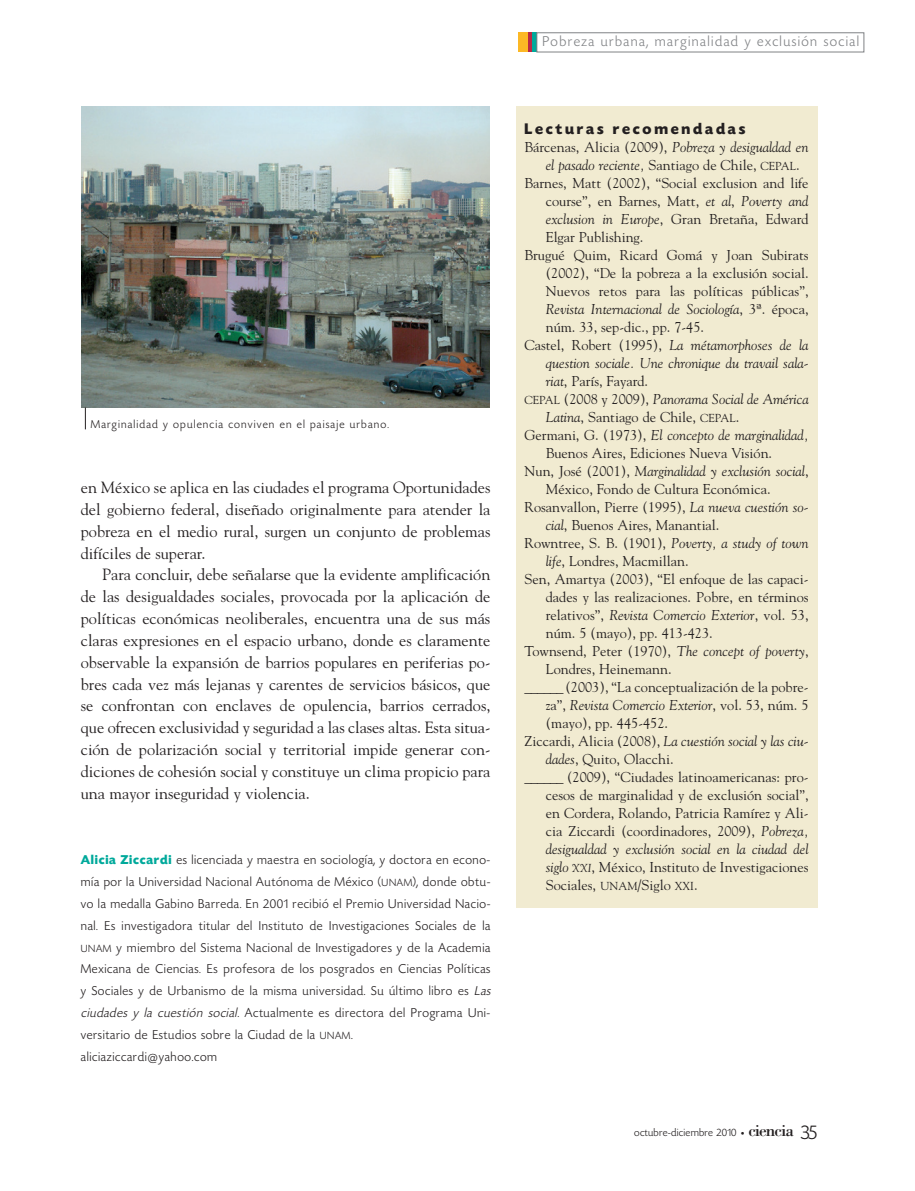
<style>
.page{position:relative;width:915px;height:1191px;background:#fff}
.page>*{position:absolute;margin:0;border:0;box-sizing:border-box;transform-origin:0 0}
.t1{font:17.25px "Bodoni";letter-spacing:-.05em;color:#231f20}
.t2{font:16.2px/21.8px "Goudy";color:#231f20;text-align:justify}
.t3{font:700 16.2px "Today HEF";letter-spacing:.17em;color:#231f20}
.t4{font:300 15px "Today HEF";letter-spacing:.095em;color:#808285}
.t5{font:14.25px "Goudy";color:#231f20}
.t6{font:italic 14.25px "Goudy";color:#231f20}
.t7{font:300 13.5px/21.9px "Today HEF";letter-spacing:.045em;color:#231f20}
.t8{font:300 12px "Today HEF";letter-spacing:.095em;color:#231f20}
.t9{font:300 11.25px "Today HEF";letter-spacing:.025em;color:#231f20}
.s1{font-weight:700;color:#00a99b}
.s2{font-size:10.95px}
.s3{font-style:italic}
.s4{font-style:normal}
.s5{font-style:normal;font-size:11.55px}
.s6{font-size:11.55px}
.s7{font-style:italic;font-size:11.55px}
.s8{font-family:"Officina Sans";font-weight:400;font-size:7.5px}
.s9{font-family:"Today HEF";font-weight:300;font-size:21px}
</style>
<div class="page">
<div style="left:518px;top:32px;width:9px;height:20px;background:#fcb825"></div>
<div style="left:527px;top:32px;width:5px;height:20px;background:#bb2945"></div>
<hr style="left:532px;top:32px;width:4px;height:20px;background:#00a99b">
<div style="left:536px;top:32px;width:328px;height:20px;border:1px solid #808285"></div>
<div style="left:516px;top:106px;width:300px;height:802px;background:#f1ebd1"></div>
<img style="left:82px;top:106px;width:407px;height:301px">
<svg style="left:85px;top:407px;width:1px;height:22px"></svg>
<p class="t8" style="left:91px;top:420px;width:299px">Marginalidad y opulencia conviven en el paisaje urbano.</p>
<p class="t2" style="left:81px;top:478px;width:411px">en México se aplica en las ciudades el programa Oportunidades del gobierno federal, diseñado originalmente para atender la pobreza en el medio rural, surgen un conjunto de problemas difíciles de superar.</p>
<p class="t2" style="left:81px;top:565px;width:411px;text-indent:21px">Para concluir, debe señalarse que la evidente amplificación de las desigualdades sociales, provocada por la aplicación de políticas económicas neoliberales, encuentra una de sus más claras expresiones en el espacio urbano, donde es claramente observable la expansión de barrios populares en periferias po&shy;bres cada vez más lejanas y carentes de servicios básicos, que se confrontan con enclaves de opulencia, barrios cerrados, que ofrecen exclusividad y seguridad a las clases altas. Esta situa&shy;ción de polarización social y territorial impide generar con&shy;diciones de cohesión social y constituye un clima propicio para una mayor inseguridad y violencia.</p>
<p class="t7" style="left:81px;top:850px;width:414px"><span class="s1">Alicia Ziccardi</span> es licenciada y maestra en sociología, y doctora en econo&shy;mía por la Universidad Nacional Autónoma de México (<span class="s2">UNAM</span>), donde obtu&shy;vo la medalla Gabino Barreda. En 2001 recibió el Premio Universidad Nacio&shy;nal. Es investigadora titular del Instituto de Investigaciones Sociales de la <span class="s2">UNAM</span> y miembro del Sistema Nacional de Investigadores y de la Academia Mexicana de Ciencias. Es profesora de los posgrados en Ciencias Políticas y Sociales y de Urbanismo de la misma universidad. Su último libro es <span class="s3">Las ciudades y la cuestión social.</span> Actualmente es directora del Programa Uni&shy;versitario de Estudios sobre la Ciudad de la <span class="s2">UNAM</span>.<br>aliciaziccardi@yahoo.com</p>
<p class="t4" style="left:542px;top:35px;width:318px">Pobreza urbana, marginalidad y exclusión social</p>
<p class="t3" style="left:524px;top:122px;width:222px">Lecturas recomendadas</p>
<p class="t5" style="left:524px;top:141px;width:285px">Bárcenas, Alicia (2009), <span class="s3">Pobreza y desigualdad en</span></p>
<p class="t6" style="left:545px;top:159px;width:255px">el pasado reciente, <span class="s4">Santiago de Chile,</span> <span class="s5">CEPAL</span><span class="s4">.</span></p>
<p class="t5" style="left:524px;top:177px;width:285px">Barnes, Matt (2002), “Social exclusion and life</p>
<p class="t5" style="left:545px;top:195px;width:264px">course”, en Barnes, Matt, <span class="s3">et al</span>, <span class="s3">Poverty and</span></p>
<p class="t5" style="left:545px;top:213px;width:264px"><span class="s3">exclusion in Europe</span>, Gran Bretaña, Edward</p>
<p class="t5" style="left:545px;top:231px;width:99px">Elgar Publishing.</p>
<p class="t5" style="left:524px;top:249px;width:285px">Brugué Quim, Ricard Gomá y Joan Subirats</p>
<p class="t5" style="left:545px;top:267px;width:264px">(2002), “De la pobreza a la exclusión social.</p>
<p class="t5" style="left:545px;top:285px;width:264px">Nuevos retos para las políticas públicas”,</p>
<p class="t6" style="left:545px;top:303px;width:264px">Revista Internacional de Sociología<span class="s4">, 3ª. época,</span></p>
<p class="t5" style="left:545px;top:321px;width:160px">núm. 33, sep-dic., pp. 7-45.</p>
<p class="t5" style="left:524px;top:339px;width:285px">Castel, Robert (1995), <span class="s3">La métamorphoses de la</span></p>
<p class="t6" style="left:545px;top:357px;width:264px">question sociale. Une chronique du travail sala-</p>
<p class="t5" style="left:545px;top:375px;width:104px"><span class="s3">riat</span>, París, Fayard.</p>
<p class="t6" style="left:524px;top:393px;width:285px"><span class="s5">CEPAL</span> <span class="s4">(2008 y 2009),</span> Panorama Social de América</p>
<p class="t5" style="left:545px;top:411px;width:195px"><span class="s3">Latina</span>, Santiago de Chile, <span class="s6">CEPAL</span>.</p>
<p class="t6" style="left:524px;top:429px;width:285px"><span class="s4">Germani, G. (1973),</span> El concepto de marginalidad,</p>
<p class="t5" style="left:545px;top:447px;width:228px">Buenos Aires, Ediciones Nueva Visión.</p>
<p class="t6" style="left:524px;top:465px;width:285px"><span class="s4">Nun, José (2001),</span> Marginalidad y exclusión social<span class="s4">,</span></p>
<p class="t5" style="left:545px;top:483px;width:226px">México, Fondo de Cultura Económica.</p>
<p class="t5" style="left:524px;top:501px;width:285px">Rosanvallon, Pierre (1995), <span class="s3">La nueva cuestión so-</span></p>
<p class="t5" style="left:545px;top:519px;width:175px"><span class="s3">cial</span>, Buenos Aires, Manantial.</p>
<p class="t5" style="left:524px;top:537px;width:285px">Rowntree, S. B. (1901), <span class="s3">Poverty, a study of town</span></p>
<p class="t5" style="left:545px;top:555px;width:144px"><span class="s3">life</span>, Londres, Macmillan.</p>
<p class="t5" style="left:524px;top:573px;width:285px">Sen, Amartya (2003), “El enfoque de las capaci-</p>
<p class="t5" style="left:545px;top:591px;width:264px">dades y las realizaciones. Pobre, en términos</p>
<p class="t6" style="left:545px;top:609px;width:264px"><span class="s4">relativos”,</span> Revista Comercio Exterior<span class="s4">, vol. 53,</span></p>
<p class="t5" style="left:545px;top:627px;width:168px">núm. 5 (mayo), pp. 413-423.</p>
<p class="t5" style="left:524px;top:645px;width:285px">Townsend, Peter (1970), <span class="s3">The concept of poverty</span>,</p>
<p class="t5" style="left:545px;top:663px;width:127px">Londres, Heinemann.</p>
<p class="t5" style="left:524px;top:681px;width:285px">______ (2003), “La conceptualización de la pobre-</p>
<p class="t6" style="left:545px;top:699px;width:264px"><span class="s4">za”,</span> Revista Comercio Exterior<span class="s4">, vol. 53, núm. 5</span></p>
<p class="t5" style="left:545px;top:717px;width:124px">(mayo), pp. 445-452.</p>
<p class="t6" style="left:524px;top:735px;width:285px"><span class="s4">Ziccardi, Alicia (2008),</span> La cuestión social y las ciu-</p>
<p class="t5" style="left:545px;top:753px;width:129px"><span class="s3">dades</span>, Quito, Olacchi.</p>
<p class="t5" style="left:524px;top:771px;width:285px">______ (2009), “Ciudades latinoamericanas: pro-</p>
<p class="t5" style="left:545px;top:789px;width:264px">cesos de marginalidad y de exclusión social”,</p>
<p class="t5" style="left:545px;top:807px;width:264px">en Cordera, Rolando, Patricia Ramírez y Ali-</p>
<p class="t5" style="left:545px;top:825px;width:264px">cia Ziccardi (coordinadores, 2009), <span class="s3">Pobreza,</span></p>
<p class="t6" style="left:545px;top:843px;width:264px">desigualdad y exclusión social en la ciudad del</p>
<p class="t5" style="left:545px;top:861px;width:264px"><span class="s3">siglo</span> <span class="s7">XXI</span>, México, Instituto de Investigaciones</p>
<p class="t5" style="left:545px;top:879px;width:153px">Sociales, <span class="s6">UNAM</span>/Siglo <span class="s6">XXI</span>.</p>
<p class="t9" style="left:634px;top:1127px;width:112px">octubre-diciembre 2010 <span class="s8">•</span></p>
<p class="t1" style="left:748px;top:1124px;width:70px">ciencia <span class="s9">35</span></p>
</div>
